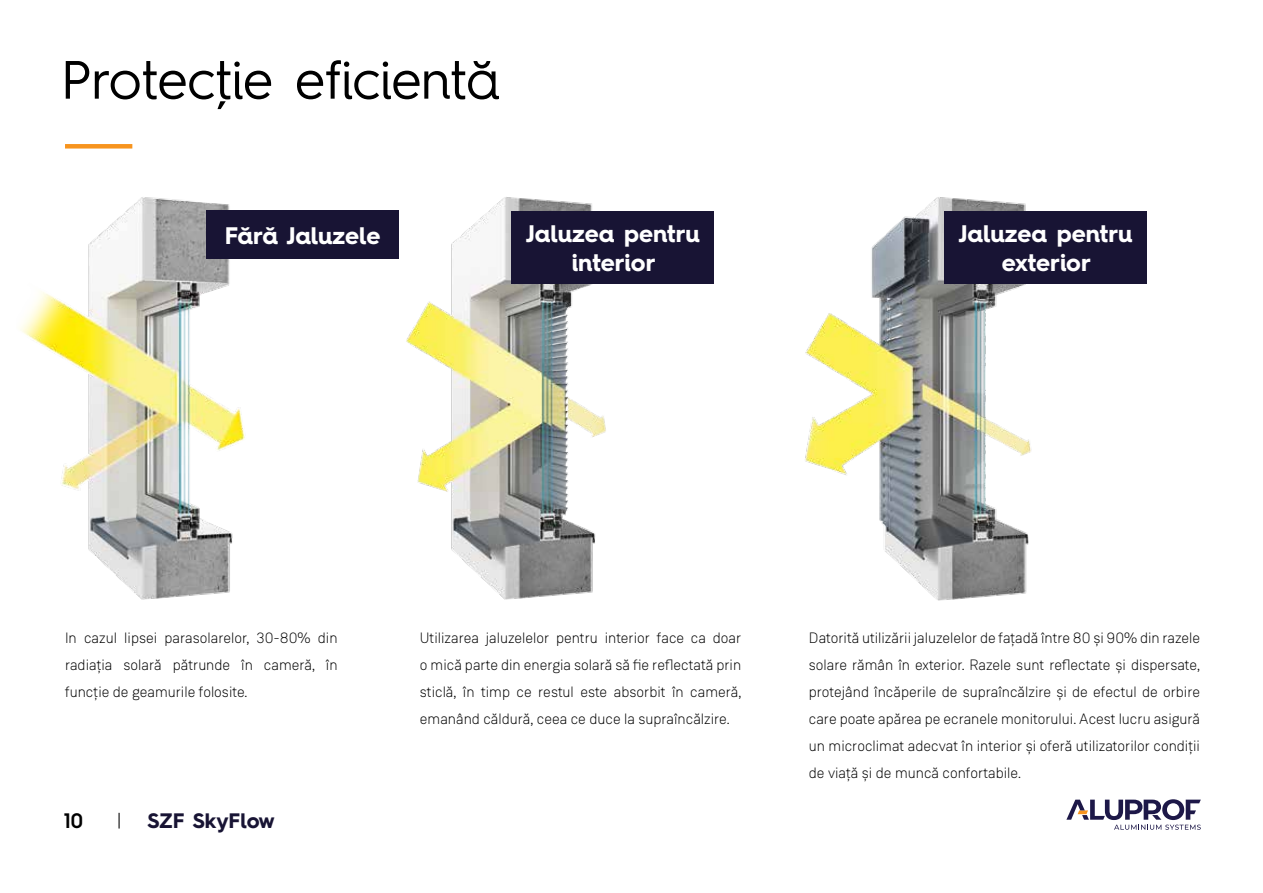
<style>
.page{position:relative;width:1263px;height:893px;background:#fff}
.page>*{position:absolute;margin:0;border:0;box-sizing:border-box;transform-origin:0 0}
.t1{font:54px "Hurme Geometric Sans 4";letter-spacing:-.005em;color:#000}
.t2{font:700 24px/28.8px "Hurme Geometric Sans 4";color:#fff;text-align:center}
.t3{font:700 21px "Hurme Geometric Sans 4";color:#181434}
.t4{font:600 21px "Hurme Geometric Sans 4";color:#000}
.t5{font:300 15px/27px "Weissenhof Grotesk";color:#000;text-align:justify}
.s1{font-weight:300;color:#000}
</style>
<div class="page">
<svg style="left:1066px;top:799px;width:135px;height:31px"></svg>
<div style="left:65px;top:144px;width:67px;height:5px;background:#f7941e"></div>
<img style="left:20px;top:197px;width:262px;height:403px">
<img style="left:406px;top:197px;width:200px;height:403px">
<img style="left:805px;top:197px;width:227px;height:404px">
<div style="left:206px;top:211px;width:193px;height:48px;background:#181434"></div>
<div style="left:511px;top:211px;width:203px;height:73px;background:#181434"></div>
<div style="left:944px;top:211px;width:203px;height:73px;background:#181434"></div>
<h1 class="t1" style="left:61px;top:42px;width:441px">Protecţie eficientă</h1>
<h2 class="t2" style="left:225px;top:221px;width:157px">Fără Jaluzele</h2>
<h2 class="t2" style="left:526px;top:219px;width:175px">Jaluzea pentru interior</h2>
<h2 class="t2" style="left:959px;top:219px;width:175px">Jaluzea pentru exterior</h2>
<p class="t5" style="left:65px;top:624px;width:274px">In cazul lipsei parasolarelor, 30-80% din radiaţia solară pătrunde în cameră, în funcţie de geamurile folosite.</p>
<p class="t5" style="left:420px;top:624px;width:323px">Utilizarea jaluzelelor pentru interior face ca doar o mică parte din energia solară să fie reflectată prin sticlă, în timp ce restul este absorbit în cameră, emanând căldură, ceea ce duce la supraîncălzire.</p>
<p class="t5" style="left:809px;top:624px;width:393px">Datorită utilizării jaluzelelor de fațadă între 80 și 90% din razele solare rămân în exterior. Razele sunt reflectate şi dispersate, protejând încăperile de supraîncălzire și de efectul de orbire care poate apărea pe ecranele monitorului. Acest lucru asigură un microclimat adecvat în interior și oferă utilizatorilor condiții de viață și de muncă confortabile.</p>
<h3 class="t4" style="left:64px;top:806px;width:21px">10</h3>
<h3 class="t3" style="left:117px;top:806px;width:159px"><span class="s1">|</span> SZF SkyFlow</h3>
</div>
